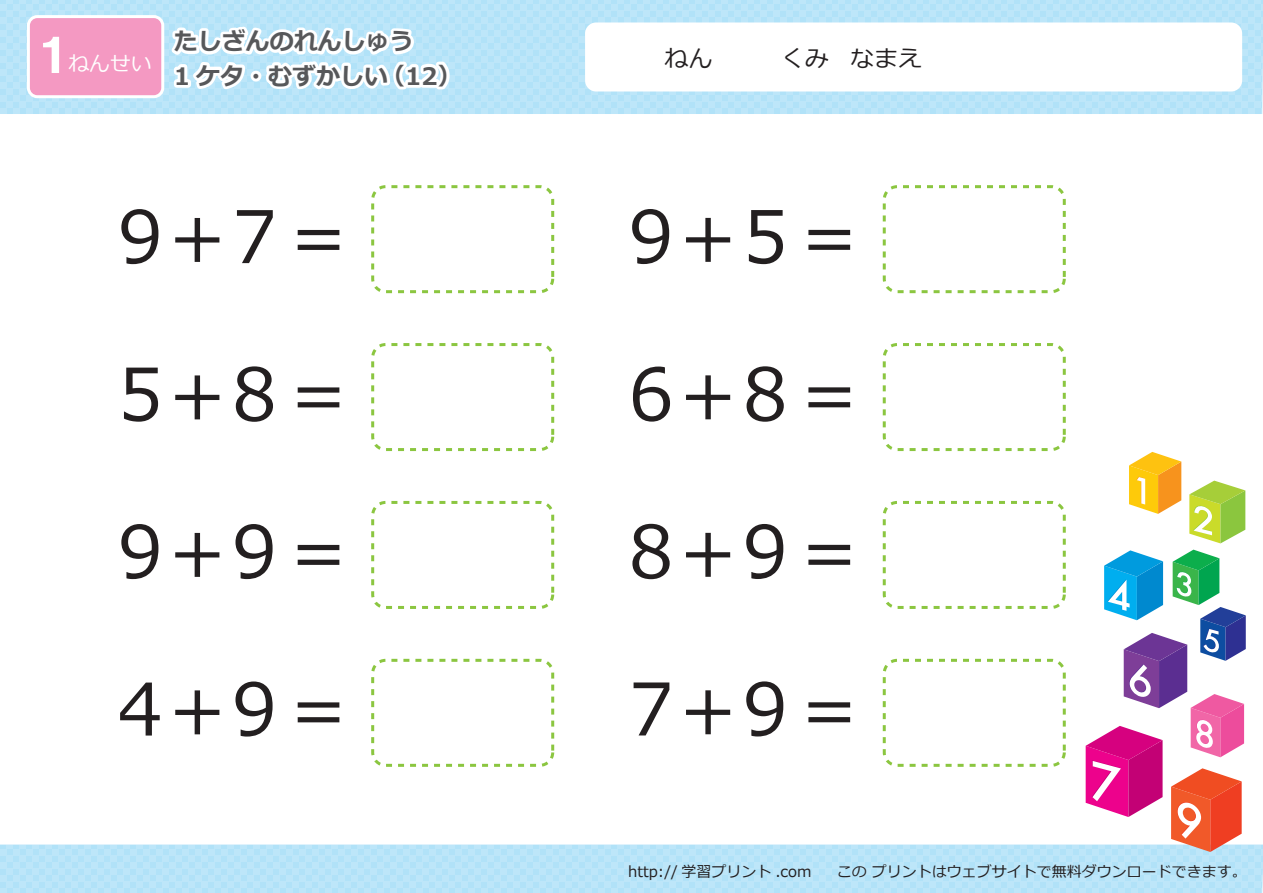
<style>
.page{position:relative;width:1263px;height:893px;background:#fff}
.page>*{position:absolute;margin:0;border:0;box-sizing:border-box;transform-origin:0 0}
.t1{font:72px/157.5px "Meiryo";color:#231f20;text-align:justify}
.t2{font:45px "HGS Soei Kakugothic UB";color:#fff;scale:1.25 1}
.t3{font:700 24px "Meiryo";color:#57585a}
.t4{font:24px "Meiryo";color:#231f20}
.t5{font:21px "Meiryo";color:#fff}
.t6{font:15px "Meiryo";color:#231f20}
</style>
<div class="page">
<svg style="left:0;top:0;width:1263px;height:114px;background:#b8e4f8"></svg>
<div style="left:585px;top:22px;width:657px;height:69px;background:#fff;border-radius:11px"></div>
<div style="left:27px;top:15px;width:137px;height:83px;border:6px solid #fff;border-radius:8px"></div>
<div style="left:30px;top:18px;width:131px;height:77px;background:#f499c2;border-radius:8px"></div>
<svg style="left:0;top:845px;width:1263px;height:48px;background:#b7e4f8"></svg>
<svg style="left:1129px;top:452px;width:52px;height:62px"></svg>
<svg style="left:1189px;top:481px;width:56px;height:62px"></svg>
<svg style="left:1086px;top:550px;width:160px;height:302px"></svg>
<div style="left:371px;top:185px;width:183px;height:108px;border:3px dashed #8bc640;border-radius:13px"></div>
<div style="left:371px;top:343px;width:183px;height:108px;border:3px dashed #8bc640;border-radius:13px"></div>
<div style="left:371px;top:501px;width:183px;height:108px;border:3px dashed #8bc640;border-radius:13px"></div>
<div style="left:371px;top:659px;width:183px;height:108px;border:3px dashed #8bc640;border-radius:13px"></div>
<div style="left:883px;top:185px;width:183px;height:108px;border:3px dashed #8bc640;border-radius:13px"></div>
<div style="left:883px;top:343px;width:183px;height:108px;border:3px dashed #8bc640;border-radius:13px"></div>
<div style="left:883px;top:501px;width:183px;height:108px;border:3px dashed #8bc640;border-radius:13px"></div>
<div style="left:883px;top:659px;width:183px;height:108px;border:3px dashed #8bc640;border-radius:13px"></div>
<svg style="left:166px;top:22px;width:288px;height:73px"></svg>
<h2 class="t2" style="left:35px;top:33px;width:30px">1</h2>
<h3 class="t3" style="left:174px;top:25px;width:241px">たしざんのれんしゅう</h3>
<h3 class="t5" style="left:68px;top:49px;width:85px">ねんせい</h3>
<h3 class="t4" style="left:664px;top:41px;width:49px">ねん</h3>
<h3 class="t4" style="left:781px;top:41px;width:143px">くみ なまえ</h3>
<h3 class="t3" style="left:174px;top:59px;width:216px">1 ケタ・むずかしい</h3>
<h3 class="t3" style="left:381px;top:59px;width:82px">（12）</h3>
<h1 class="t1" style="left:118px;top:162px;width:238px">9+7＝5+8＝9+9＝4+9＝</h1>
<h1 class="t1" style="left:629px;top:162px;width:238px">9+5＝6+8＝8+9＝7+9＝</h1>
<p class="t6" style="left:628px;top:861px;width:185px">http:// 学習プリント .com</p>
<p class="t6" style="left:837px;top:861px;width:412px">この プリントはウェブサイトで無料ダウンロードできます。</p>
</div>
